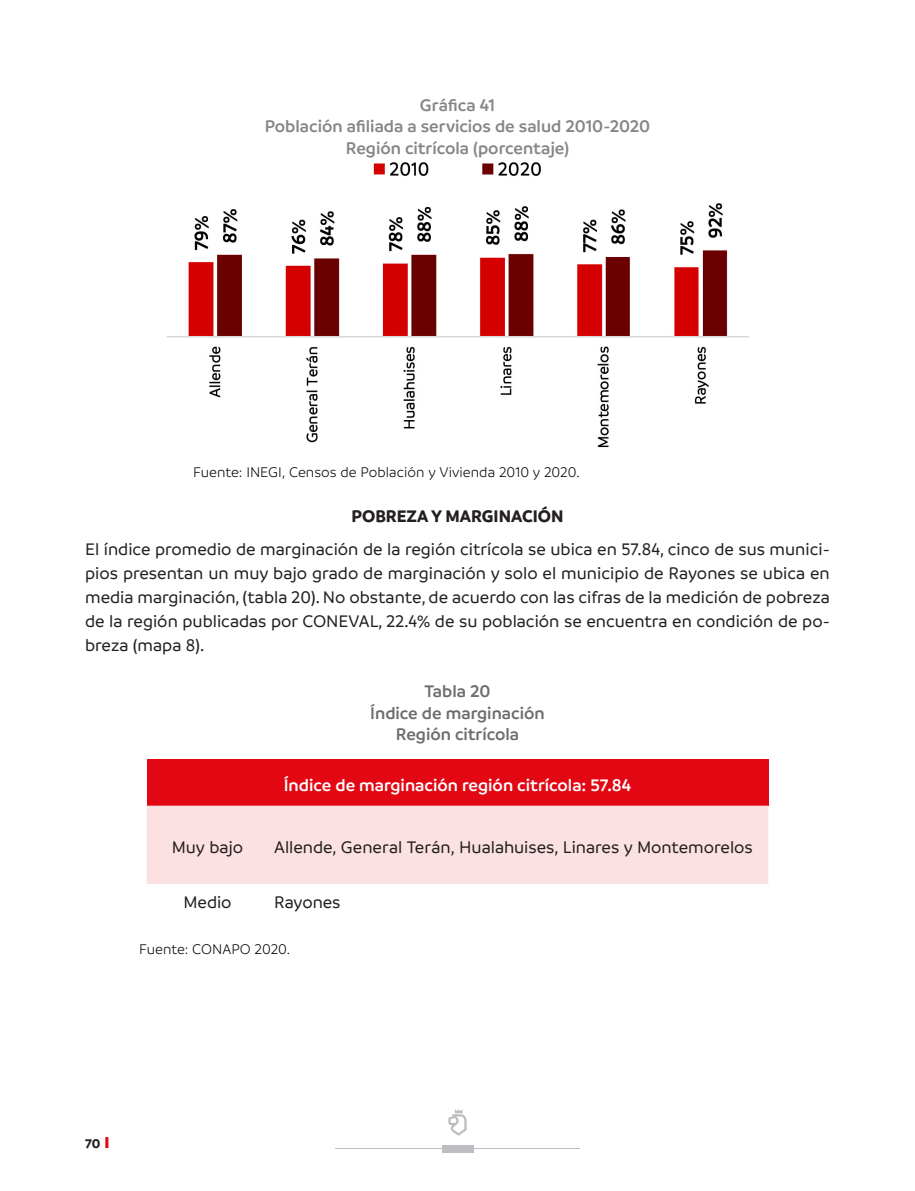
<style>
.page{position:relative;width:915px;height:1191px;background:#fff}
.page>*{position:absolute;margin:0;border:0;box-sizing:border-box;transform-origin:0 0}
.t1{font:500 18px/24px "Branding SF";color:#231f20;text-align:justify}
.t2{font:600 18px/21.6px "Branding SF";color:#868686;text-align:center}
.t3{font:600 18px/21.6px "Branding SF";color:#6c6d70;text-align:center}
.t4{font:600 18px "Branding SF";color:#fff}
.t5{font:700 18px "Branding SF";color:#231f20}
.t6{font:300 15px "Branding SF";color:#000}
.t7{font:700 13.5px "Branding SF";color:#231f20}
.s1{font-weight:900;font-size:16.5px;color:#e30613}
</style>
<div class="page">
<div style="left:441px;top:1145px;width:32px;height:7px;background:#bcbdc0"></div>
<hr style="left:473px;top:1148px;width:107px;height:1px;background:#bcbdc0">
<hr style="left:335px;top:1148px;width:106px;height:1px;background:#bcbdc0">
<svg style="left:448px;top:1109px;width:18px;height:26px"></svg>
<img style="left:166px;top:162px;width:582px;height:286px">
<div style="left:147px;top:759px;width:621px;height:46px;background:#e30613"></div>
<div style="left:147px;top:805px;width:621px;height:79px;background:#fce1e3"></div>
<p class="t2" style="left:264px;top:94px;width:387px">Gráfica 41<br>Población afiliada a servicios de salud 2010-2020<br>Región citrícola (porcentaje)</p>
<p class="t6" style="left:193px;top:464px;width:388px">Fuente: INEGI, Censos de Población y Vivienda 2010 y 2020.</p>
<p class="t5" style="left:351px;top:506px;width:213px">POBREZA Y MARGINACIÓN</p>
<p class="t1" style="left:85px;top:537px;width:746px">El índice promedio de marginación de la región citrícola se ubica en 57.84, cinco de sus munici&shy;pios presentan un muy bajo grado de marginación y solo el municipio de Rayones se ubica en media marginación, (tabla 20). No obstante, de acuerdo con las cifras de la medición de pobreza de la región publicadas por CONEVAL, 22.4% de su población se encuentra en condición de po&shy;breza (mapa 8).</p>
<p class="t3" style="left:370px;top:680px;width:176px">Tabla 20<br>Índice de marginación<br>Región citrícola</p>
<p class="t4" style="left:284px;top:775px;width:349px">Índice de marginación región citrícola: 57.84</p>
<p class="t1" style="left:172px;top:835px;width:73px">Muy bajo</p>
<p class="t1" style="left:274px;top:835px;width:480px">Allende, General Terán, Hualahuises, Linares y Montemorelos</p>
<p class="t1" style="left:183px;top:890px;width:50px">Medio</p>
<p class="t1" style="left:274px;top:890px;width:68px">Rayones</p>
<p class="t6" style="left:139px;top:941px;width:152px">Fuente: CONAPO 2020.</p>
<p class="t7" style="left:85px;top:1135px;width:26px">70 <span class="s1">l</span></p>
</div>
